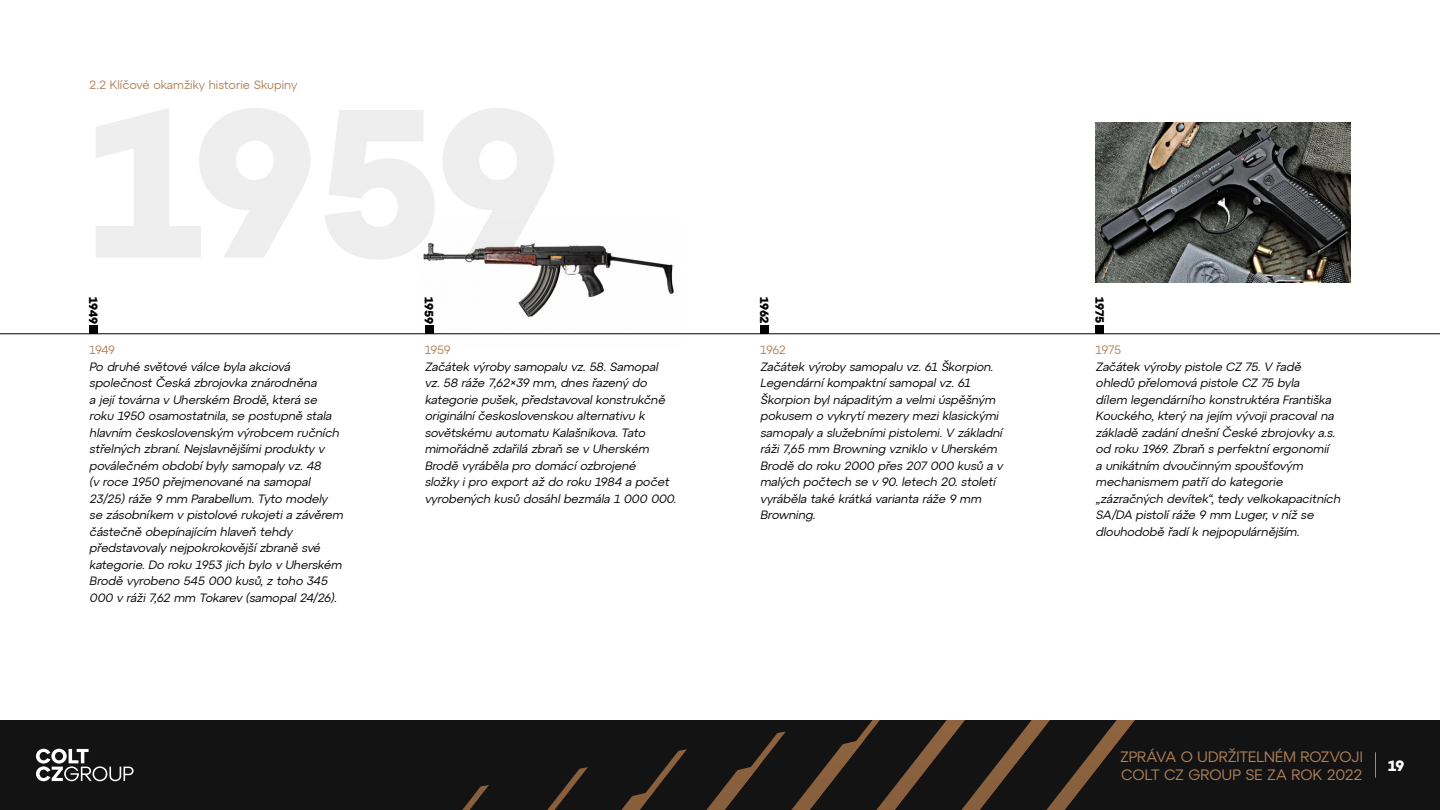
<style>
.page{position:relative;width:1440px;height:810px;background:#fff}
.page>*{position:absolute;margin:0;border:0;box-sizing:border-box;transform-origin:0 0}
.t1{font:15px/18px "Atyp Colt CZ";color:#b18358}
.t2{font:700 15px "Atyp Colt CZ";color:#fff}
.t3{font:italic 12px/16.5px "Atyp Colt CZ";color:#000}
.t4{font:12px "Atyp Colt CZ";color:#b08259}
.t5{font:12px "Atyp Colt CZ";letter-spacing:-.045em;color:#b38259}
.t6{font:700 12px "Atyp Colt CZ";letter-spacing:-.025em;color:#000}
</style>
<div class="page">
<hr style="left:0;top:333px;width:1440px;height:1px;background:#000">
<div style="left:760px;top:325px;width:9px;height:9px;background:#000"></div>
<div style="left:1096px;top:325px;width:8px;height:9px;background:#000"></div>
<img style="left:1096px;top:123px;width:255px;height:159px">
<div style="left:89px;top:325px;width:9px;height:9px;background:#000"></div>
<img style="left:421px;top:243px;width:260px;height:92px">
<div style="left:0;top:720px;width:1440px;height:90px;background:#141314"></div>
<svg style="left:462px;top:785px;width:27px;height:25px"></svg>
<svg style="left:547px;top:767px;width:41px;height:43px"></svg>
<svg style="left:621px;top:749px;width:66px;height:61px"></svg>
<svg style="left:706px;top:720px;width:429px;height:90px"></svg>
<svg style="left:1375px;top:752px;width:1px;height:26px"></svg>
<svg style="left:36px;top:749px;width:98px;height:32px"></svg>
<p class="t4" style="left:89px;top:76px;width:210px">2.2 Klíčové okamžiky historie Skupiny</p>
<p class="t6" style="left:103px;top:297px;width:28px;rotate:90deg">1949</p>
<p class="t5" style="left:89px;top:341px;width:27px">1949</p>
<p class="t3" style="left:89px;top:358px;width:258px">Po druhé světové válce byla akciová společnostČeská zbrojovka znárodněna<br>a jejítovárna v Uherském Brodě,která se roku 1950 osamostatnila,se postupně stala hlavním československým výrobcem ručních střelných zbraní.Nejslavnějšímiprodukty v poválečném obdobíbyly samopaly vz.48<br>(v roce 1950 přejmenované na samopal 23/25)ráže 9 mm Parabellum.Tyto modely se zásobníkem v pistolové rukojetia závěrem částečně obepínajícím hlaveň tehdy představovaly nejpokrokovějšízbraně své kategorie.Do roku 1953 jich bylo v Uherském Brodě vyrobeno 545 000 kusů,z toho 345<br>000 v ráži7,62 mm Tokarev (samopal24/26).</p>
<p class="t6" style="left:438px;top:297px;width:28px;rotate:90deg">1959</p>
<p class="t5" style="left:425px;top:341px;width:28px">1959</p>
<p class="t3" style="left:425px;top:358px;width:256px">Začátek výroby samopalu vz.58.Samopal vz.58 ráže 7,62×39 mm,dnes řazený do kategorie pušek,představovalkonstrukčně originálníčeskoslovenskou alternativu k sovětskému automatu Kalašnikova.Tato mimořádně zdařilá zbraň se v Uherském Brodě vyráběla pro domácíozbrojené<br>složky ipro exportaž do roku 1984 a počet vyrobených kusů dosáhlbezmála 1 000 000.</p>
<p class="t6" style="left:774px;top:297px;width:29px;rotate:90deg">1962</p>
<p class="t6" style="left:1109px;top:297px;width:28px;rotate:90deg">1975</p>
<p class="t5" style="left:1096px;top:341px;width:27px">1975</p>
<p class="t3" style="left:1096px;top:358px;width:249px">Začátek výroby pistole CZ 75.V řadě ohledů přelomová pistole CZ 75 byla<br>dílem legendárního konstruktéra Františka Kouckého,který na jejím vývojipracovalna základě zadánídnešníČeské zbrojovky a.s. od roku 1969.Zbraň s perfektníergonomií a unikátním dvoučinným spoušťovým mechanismem patřído kategorie „zázračných devítek“,tedy velkokapacitních SA/DA pistolíráže 9 mm Luger,v níž se dlouhodobě řadík nejpopulárnějším.</p>
<p class="t5" style="left:760px;top:341px;width:28px">1962</p>
<p class="t3" style="left:760px;top:358px;width:247px">Začátek výroby samopalu vz.61 Škorpion.<br>Legendárníkompaktnísamopalvz.61<br>Škorpion bylnápaditým a velmiúspěšným pokusem o vykrytímezery meziklasickými samopaly a služebnímipistolemi.V základní ráži7,65 mm Browning vzniklo v Uherském Brodě do roku 2000 přes 207 000 kusů a v malých počtech se v 90.letech 20.století vyráběla také krátká varianta ráže 9 mm Browning.</p>
<p class="t1" style="left:1120px;top:747px;width:244px">ZPRÁVA O UDRŽITELNÉM ROZVOJI<br>COLT CZ GROUP SE ZA ROK 2022</p>
<p class="t2" style="left:1388px;top:754px;width:18px">19</p>
</div>
